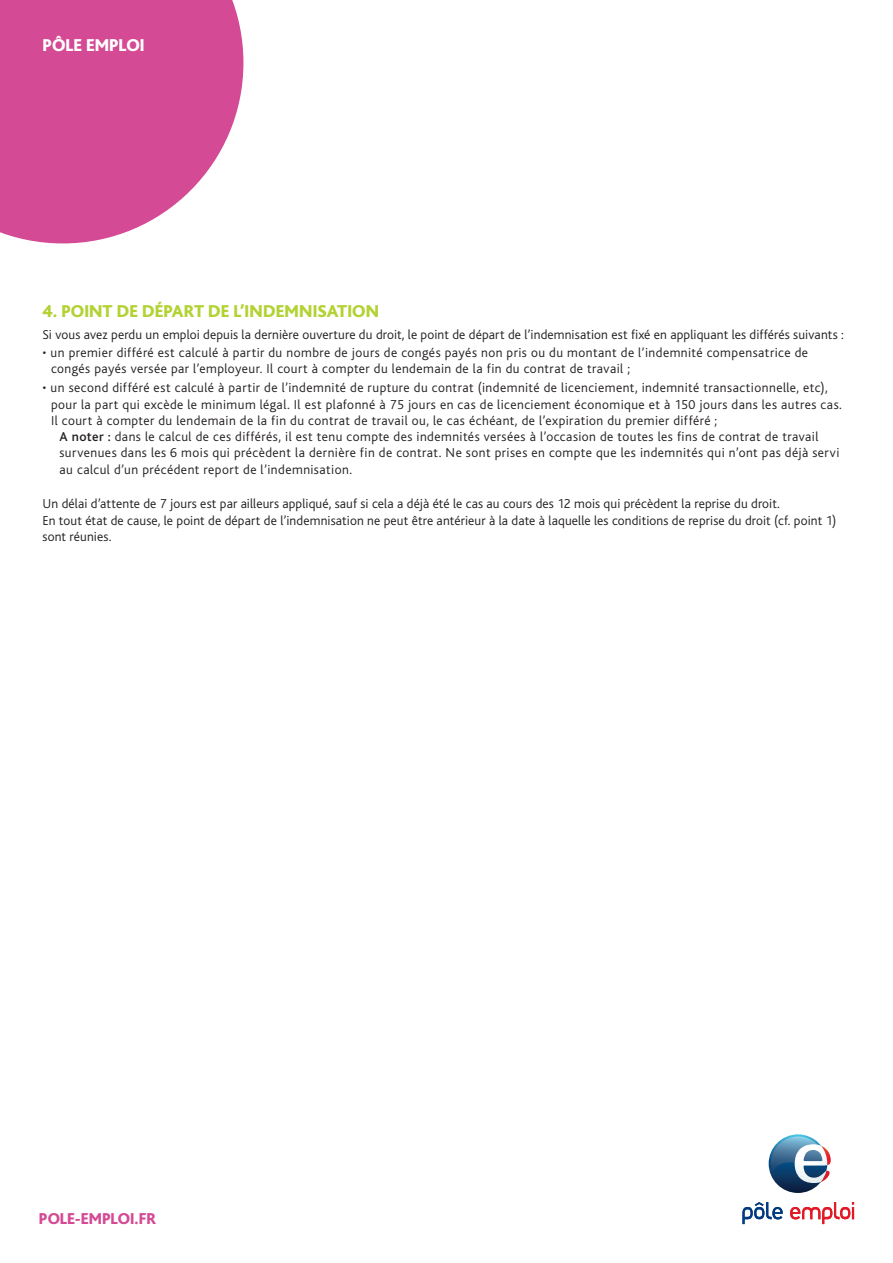
<style>
.page{position:relative;width:893px;height:1263px;background:#fff}
.page>*{position:absolute;margin:0;border:0;box-sizing:border-box;transform-origin:0 0}
.t1{font:800 18px "Bliss";letter-spacing:.005em;color:#b3d234}
.t2{font:800 18px "Bliss";color:#fff}
.t3{font:800 16.5px "Bliss";color:#d54a95}
.t4{font:300 13.5px/16.2px "Bliss";letter-spacing:.03em;color:#231f20}
.t5{font:300 13.5px/17.7px "Bliss";letter-spacing:.005em;color:#231f20}
.t6{font:300 13.5px "Bliss";letter-spacing:.01em;color:#231f20}
.s1{font-weight:500}
</style>
<div class="page">
<svg style="left:0;top:0;width:243px;height:243px;background:#da60a2"></svg>
<svg style="left:769px;top:1134px;width:58px;height:59px"></svg>
<svg style="left:770px;top:1136px;width:61px;height:47px"></svg>
<svg style="left:742px;top:1202px;width:41px;height:22px"></svg>
<svg style="left:790px;top:1202px;width:64px;height:22px"></svg>
<h1 class="t2" style="left:43px;top:36px;width:104px">PÔLE EMPLOI</h1>
<h1 class="t1" style="left:43px;top:302px;width:338px">4. POINT DE DÉPART DE L’INDEMNISATION</h1>
<p class="t6" style="left:43px;top:328px;width:803px">Si vous avez perdu un emploi depuis la dernière ouverture du droit, le point de départ de l’indemnisation est fixé en appliquant les différés suivants :</p>
<p class="t4" style="left:51px;top:345px;width:759px;text-indent:-9px">• un premier différé est calculé à partir du nombre de jours de congés payés non pris ou du montant de l’indemnité compensatrice de congés payés versée par l’employeur. Il court à compter du lendemain de la fin du contrat de travail ;</p>
<p class="t4" style="left:43px;top:380px;width:787px">• un second différé est calculé à partir de l’indemnité de rupture du contrat (indemnité de licenciement, indemnité transactionnelle, etc),</p>
<p class="t4" style="left:51px;top:396px;width:792px">pour la part qui excède le minimum légal. Il est plafonné à 75 jours en cas de licenciement économique et à 150 jours dans les autres cas.</p>
<p class="t4" style="left:51px;top:412px;width:668px">Il court à compter du lendemain de la fin du contrat de travail ou, le cas échéant, de l’expiration du premier différé ;</p>
<p class="t4" style="left:60px;top:429px;width:760px"><span class="s1">A noter :</span> dans le calcul de ces différés, il est tenu compte des indemnités versées à l’occasion de toutes les fins de contrat de travail</p>
<p class="t4" style="left:60px;top:445px;width:781px">survenues dans les 6 mois qui précèdent la dernière fin de contrat. Ne sont prises en compte que les indemnités qui n’ont pas déjà servi</p>
<p class="t4" style="left:60px;top:461px;width:294px">au calcul d’un précédent report de l’indemnisation.</p>
<p class="t5" style="left:43px;top:494px;width:795px">Un délai d’attente de 7 jours est par ailleurs appliqué, sauf si cela a déjà été le cas au cours des 12 mois qui précèdent la reprise du droit.<br>En tout état de cause, le point de départ de l’indemnisation ne peut être antérieur à la date à laquelle les conditions de reprise du droit (cf. point 1)</p>
<p class="t5" style="left:43px;top:528px;width:70px">sont réunies.</p>
<p class="t3" style="left:39px;top:1210px;width:119px">POLE-EMPLOI.FR</p>
</div>
